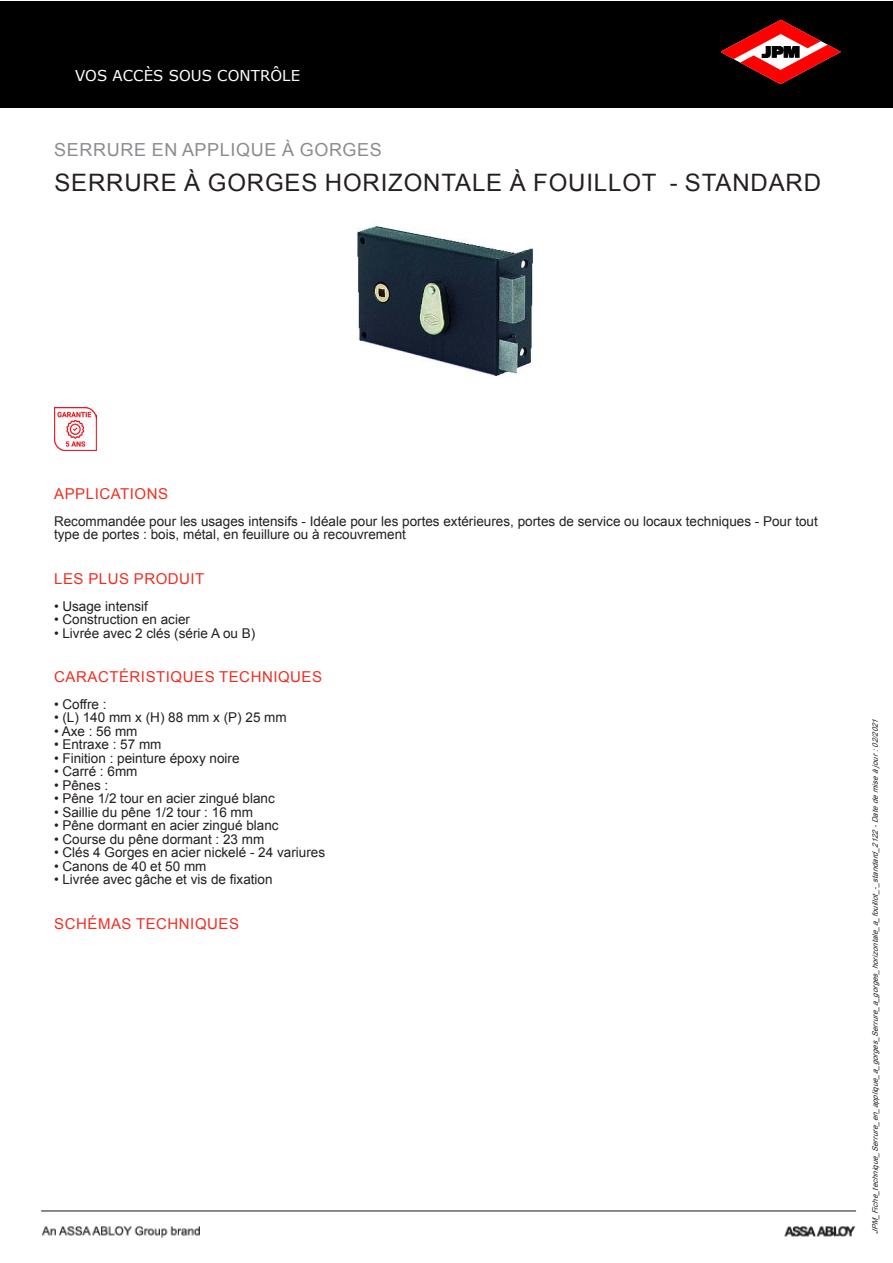
<style>
.page{position:relative;width:893px;height:1263px;background:#fff}
.page>*{position:absolute;margin:0;border:0;box-sizing:border-box;transform-origin:0 0}
.t1{font:24px "Arial";letter-spacing:.035em;color:#231f20}
.t2{font:18px "Arial";letter-spacing:.035em;color:#8a8c8f}
.t3{font:15px "Arial";letter-spacing:.035em;color:#ee2e22}
.t4{font:15px "Verdana";letter-spacing:.005em;color:#fff}
.t5{font:13.5px/13.5px "Arial";color:#231f20}
.t6{font:italic 7.5px "Arial";color:#231f20}
</style>
<div class="page">
<div style="left:0;top:1px;width:893px;height:106px;background:#000"></div>
<img style="left:41px;top:1210px;width:816px;height:28px">
<svg style="left:721px;top:20px;width:119px;height:64px"></svg>
<div style="left:368px;top:1224px;width:157px;height:29px;background:#fff"></div>
<img style="left:357px;top:226px;width:177px;height:152px">
<img style="left:54px;top:407px;width:43px;height:43px">
<p class="t4" style="left:75px;top:66px;width:227px">VOS ACCÈS SOUS CONTRÔLE</p>
<h2 class="t2" style="left:54px;top:137px;width:329px">SERRURE EN APPLIQUE À GORGES</h2>
<h1 class="t1" style="left:54px;top:166px;width:768px">SERRURE À GORGES HORIZONTALE À FOUILLOT - STANDARD</h1>
<p class="t3" style="left:54px;top:483px;width:115px">APPLICATIONS</p>
<p class="t5" style="left:54px;top:514px;width:765px">Recommandée pour les usages intensifs - Idéale pour les portes extérieures, portes de service ou locaux techniques - Pour tout type de portes : bois, métal, en feuillure ou à recouvrement</p>
<p class="t3" style="left:54px;top:568px;width:152px">LES PLUS PRODUIT</p>
<p class="t5" style="left:54px;top:599px;width:96px">• Usage intensif</p>
<p class="t5" style="left:54px;top:612px;width:138px">• Construction en acier</p>
<p class="t5" style="left:54px;top:626px;width:203px">• Livrée avec 2 clés (série A ou B)</p>
<p class="t3" style="left:54px;top:666px;width:269px">CARACTÉRISTIQUES TECHNIQUES</p>
<p class="t5" style="left:54px;top:697px;width:54px">• Coffre :</p>
<p class="t5" style="left:54px;top:711px;width:234px">• (L) 140 mm x (H) 88 mm x (P) 25 mm</p>
<p class="t5" style="left:54px;top:724px;width:85px">• Axe : 56 mm</p>
<p class="t5" style="left:54px;top:738px;width:109px">• Entraxe : 57 mm</p>
<p class="t5" style="left:54px;top:751px;width:187px">• Finition : peinture époxy noire</p>
<p class="t5" style="left:54px;top:765px;width:85px">• Carré : 6mm</p>
<p class="t5" style="left:54px;top:778px;width:56px">• Pênes :</p>
<p class="t5" style="left:54px;top:792px;width:222px">• Pêne 1/2 tour en acier zingué blanc</p>
<p class="t5" style="left:54px;top:805px;width:201px">• Saillie du pêne 1/2 tour : 16 mm</p>
<p class="t5" style="left:54px;top:819px;width:226px">• Pêne dormant en acier zingué blanc</p>
<p class="t5" style="left:54px;top:832px;width:212px">• Course du pêne dormant : 23 mm</p>
<p class="t5" style="left:54px;top:846px;width:273px">• Clés 4 Gorges en acier nickelé - 24 variures</p>
<p class="t5" style="left:54px;top:859px;width:154px">• Canons de 40 et 50 mm</p>
<p class="t5" style="left:54px;top:873px;width:220px">• Livrée avec gâche et vis de fixation</p>
<p class="t3" style="left:54px;top:913px;width:186px">SCHÉMAS TECHNIQUES</p>
<p class="t6" style="left:870px;top:1234px;width:520px;rotate:-90deg">JPM_Fiche_technique_Serrure_en_applique_a_gorges_Serrure_a_gorges_horizontale_a_fouillot_-_standard_2122-Datedemiseàjour:02/2021</p>
</div>
